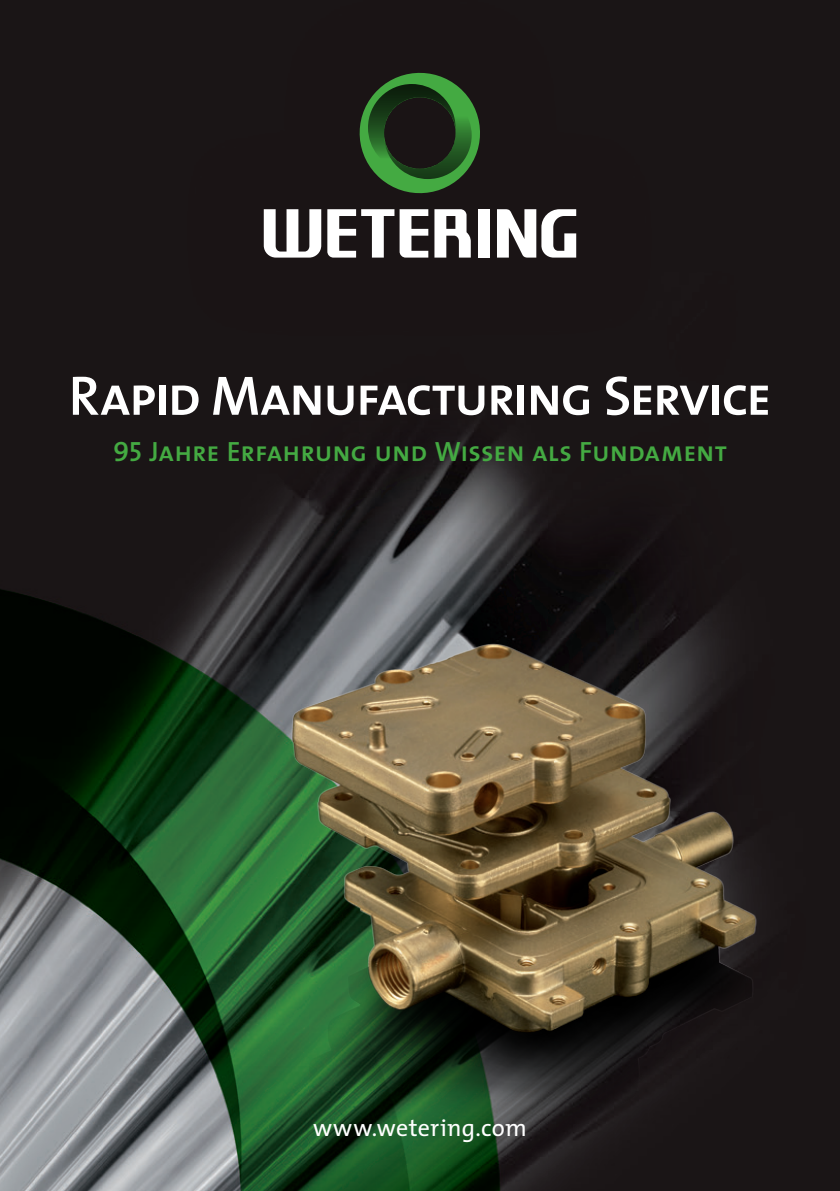
<style>
.page{position:relative;width:840px;height:1191px;background:#fff}
.page>*{position:absolute;margin:0;border:0;box-sizing:border-box;transform-origin:0 0}
.t1{font:56px "The Mix Semi Bold Caps";letter-spacing:-.045em;color:#fff}
.t2{font:28px "The Mix Semi Bold Caps";color:#44aa42}
.t3{font:24px "The Mix";letter-spacing:.01em;color:#fff}
</style>
<div class="page">
<img style="left:0;top:0;width:839px;height:1191px">
<div style="left:187px;top:0;width:464px;height:336px;background:#1a1415"></div>
<svg style="left:359px;top:72px;width:121px;height:122px"></svg>
<svg style="left:263px;top:209px;width:58px;height:48px"></svg>
<svg style="left:327px;top:209px;width:101px;height:48px"></svg>
<svg style="left:434px;top:209px;width:36px;height:48px"></svg>
<div style="left:477px;top:209px;width:12px;height:48px;background:#fff"></div>
<svg style="left:497px;top:209px;width:79px;height:48px"></svg>
<img style="left:267px;top:639px;width:538px;height:552px">
<p class="t1" style="left:68px;top:349px;width:704px">Rapid Manufacturing Service</p>
<p class="t2" style="left:113px;top:428px;width:615px">95 Jahre Erfahrung und Wissen als Fundament</p>
<p class="t3" style="left:313px;top:1108px;width:215px">www.wetering.com</p>
</div>
